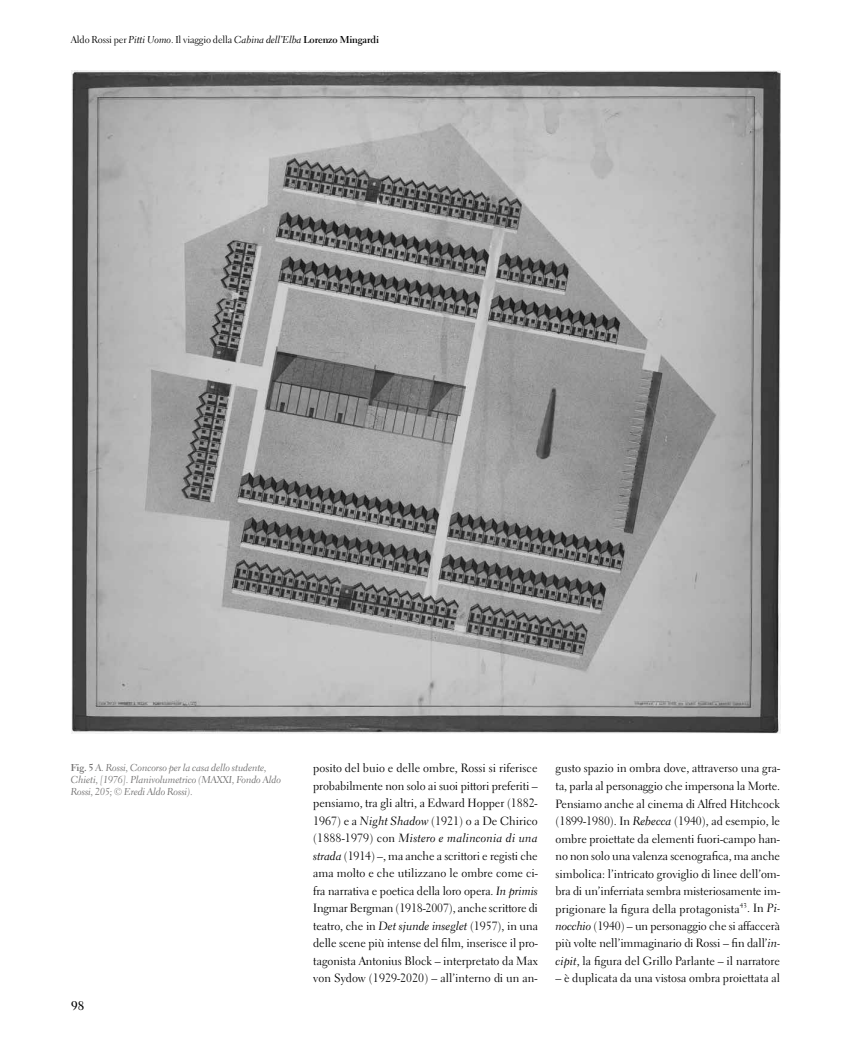
<style>
.page{position:relative;width:851px;height:1063px;background:#fff}
.page>*{position:absolute;margin:0;border:0;box-sizing:border-box;transform-origin:0 0}
.t1{font:700 12.5px "Electra LT Std";color:#000}
.t2{font:11.88px/17.5px "Electra LT Std";color:#000;text-align:justify}
.t3{font:11.88px "Electra LT Std Cursive";letter-spacing:.015em;color:#000}
.t4{font:10px/12px "Electra LT Std Cursive";letter-spacing:-.01em;color:#706f6f}
.t5{font:10px "Electra LT Std";letter-spacing:-.01em;color:#000}
.s1{font-family:"Electra LT Std Cursive"}
.s2{font-weight:700}
.s3{font-family:"Electra LT Std";font-weight:700}
.s4{font-family:"Electra LT Std"}
</style>
<div class="page">
<img style="left:71px;top:71px;width:709px;height:663px">
<p class="t5" style="left:71px;top:33px;width:309px">Aldo Rossi per <span class="s1">Pitti Uomo</span>. Il viaggio della <span class="s1">Cabina dell’Elba</span> <span class="s2">Lorenzo Mingardi</span></p>
<p class="t4" style="left:71px;top:762px;width:211px"><span class="s3">Fig. 5</span> A. Rossi, Concorso per la casa dello studente,<br>Chieti, [1976]. Planivolumetrico (MAXXI, Fondo Aldo<br>Rossi, 205; © Eredi Aldo Rossi).</p>
<p class="t1" style="left:71px;top:998px;width:14px">98</p>
<p class="t2" style="left:313px;top:760px;width:226px">posito del buio e delle ombre, Rossi si riferisce probabilmente non solo ai suoi pittori preferiti – pensiamo, tra gli altri, a Edward Hopper (1882- 1967) e a <span class="s1">Night Shadow</span> (1921) o a De Chirico</p>
<p class="t3" style="left:313px;top:831px;width:226px"><span class="s4">(1888-1979) con</span> Mistero e malinconia di una</p>
<p class="t2" style="left:313px;top:847px;width:226px"><span class="s1">strada</span> (1914) –, ma anche a scrittori e registi che ama molto e che utilizzano le ombre come ci&shy;fra narrativa e poetica della loro opera. <span class="s1">In primis </span>Ingmar Bergman (1918-2007), anche scrittore di teatro, che in <span class="s1">Det sjunde inseglet</span> (1957), in una delle scene più intense del film, inserisce il pro&shy;tagonista Antonius Block – interpretato da Max von Sydow (1929-2020) – all’interno di un an-</p>
<p class="t2" style="left:555px;top:760px;width:226px">gusto spazio in ombra dove, attraverso una gra&shy;ta, parla al personaggio che impersona la Morte.<br>Pensiamo anche al cinema di Alfred Hitchcock (1899-1980). In <span class="s1">Rebecca</span> (1940), ad esempio, le ombre proiettate da elementi fuori-campo han&shy;no non solo una valenza scenografica, ma anche simbolica: l’intricato groviglio di linee dell’om&shy;bra di un’inferriata sembra misteriosamente im&shy;prigionare la figura della protagonista<sup>43</sup>. In <span class="s1">Pi&shy;nocchio</span> (1940) – un personaggio che si affaccerà più volte nell’immaginario di Rossi – fin dall’<span class="s1">in&shy;cipit</span>, la figura del Grillo Parlante – il narratore</p>
<p class="t2" style="left:555px;top:970px;width:226px">– è duplicata da una vistosa ombra proiettata al</p>
</div>
